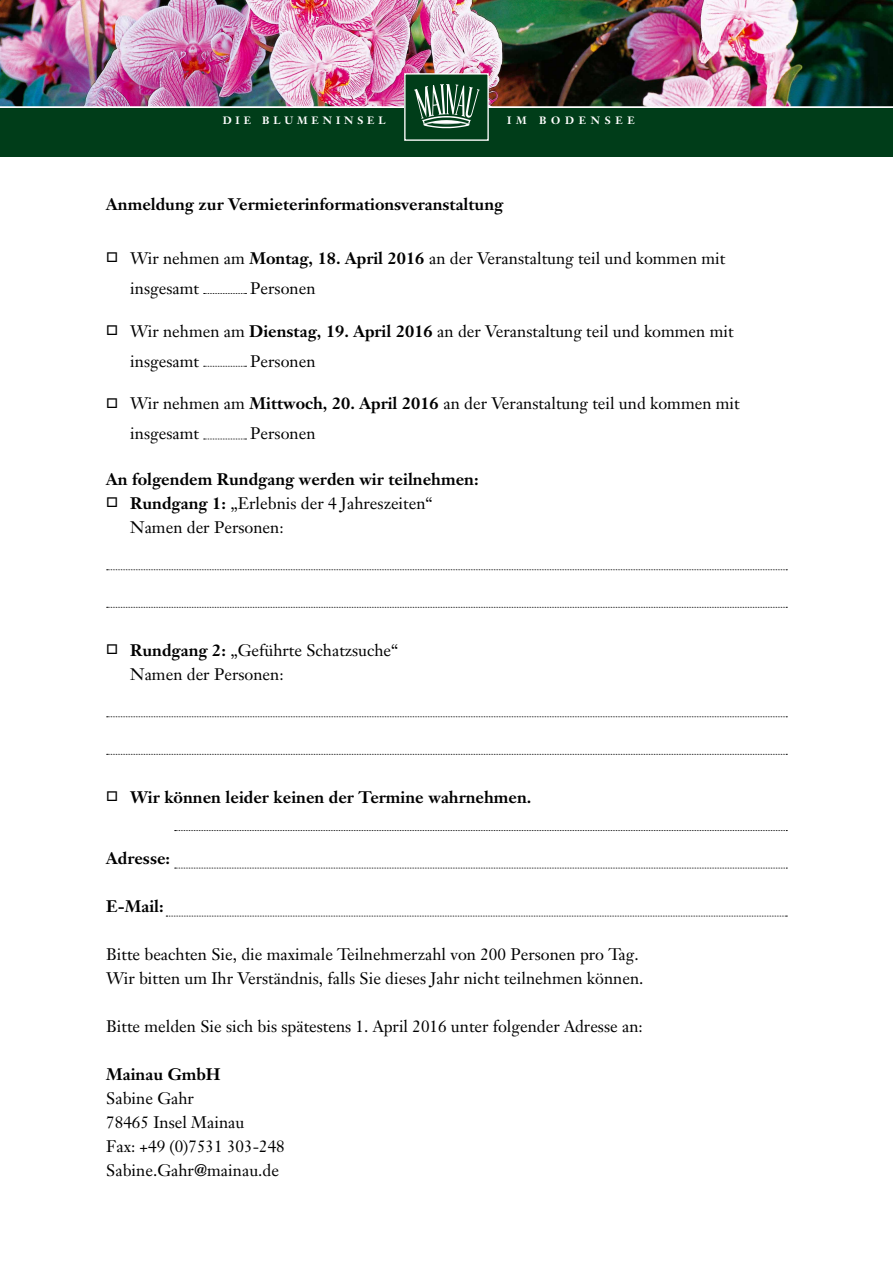
<style>
.page{position:relative;width:893px;height:1263px;background:#fff}
.page>*{position:absolute;margin:0;border:0;box-sizing:border-box;transform-origin:0 0}
.t1{font:16.5px/24px "Janson Text";color:#000}
.t2{font:700 16.5px "Janson Text";color:#000}
.t3{font:10.5px "Janson Text Bold Os F";letter-spacing:.375em;color:#fff}
.t4{font:10.5px "Janson Text Bold Os F";letter-spacing:.45em;color:#fff}
.s1{font-weight:700}
</style>
<div class="page">
<img style="left:0;top:0;width:893px;height:106px">
<svg style="left:107px;top:569px;width:680px;height:1px"></svg>
<svg style="left:107px;top:607px;width:680px;height:1px"></svg>
<svg style="left:107px;top:716px;width:680px;height:1px"></svg>
<svg style="left:107px;top:754px;width:680px;height:1px"></svg>
<svg style="left:175px;top:830px;width:612px;height:1px"></svg>
<svg style="left:175px;top:868px;width:612px;height:1px"></svg>
<svg style="left:166px;top:916px;width:621px;height:1px"></svg>
<svg style="left:204px;top:293px;width:42px;height:1px"></svg>
<svg style="left:204px;top:366px;width:42px;height:1px"></svg>
<svg style="left:204px;top:439px;width:42px;height:1px"></svg>
<div style="left:0;top:108px;width:893px;height:49px;background:#003d19"></div>
<div style="left:405px;top:74px;width:83px;height:66px;background:#003d19"></div>
<svg style="left:414px;top:84px;width:66px;height:44px"></svg>
<div style="left:404px;top:73px;width:85px;height:68px;border:1px solid #fff"></div>
<p class="t3" style="left:223px;top:113px;width:165px">DIE BLUMENINSEL</p>
<p class="t4" style="left:507px;top:113px;width:129px">IM BODENSEE</p>
<p class="t2" style="left:106px;top:193px;width:399px">Anmeldung zur Vermieterinformationsveranstaltung</p>
<p class="t1" style="left:130px;top:243px;width:596px;line-height:30px;text-indent:-24px">□ Wir nehmen am <span class="s1">Montag, 18. April 2016</span> an der Veranstaltung teil und kommen mit insgesamt</p>
<p class="t1" style="left:250px;top:276px;width:67px">Personen</p>
<p class="t1" style="left:130px;top:316px;width:605px;line-height:30px;text-indent:-24px">□ Wir nehmen am <span class="s1">Dienstag, 19. April 2016</span> an der Veranstaltung teil und kommen mit insgesamt</p>
<p class="t1" style="left:250px;top:349px;width:67px">Personen</p>
<p class="t1" style="left:130px;top:388px;width:611px;line-height:30px;text-indent:-24px">□ Wir nehmen am <span class="s1">Mittwoch, 20. April 2016</span> an der Veranstaltung teil und kommen mit insgesamt</p>
<p class="t1" style="left:250px;top:421px;width:67px">Personen</p>
<p class="t2" style="left:106px;top:468px;width:374px">An folgendem Rundgang werden wir teilnehmen:</p>
<p class="t1" style="left:130px;top:491px;width:304px;text-indent:-24px">□ <span class="s1">Rundgang 1:</span> „Erlebnis der 4 Jahreszeiten“<br>Namen der Personen:</p>
<p class="t1" style="left:130px;top:638px;width:270px;text-indent:-24px">□ <span class="s1">Rundgang 2:</span> „Geführte Schatzsuche“<br>Namen der Personen:</p>
<p class="t2" style="left:106px;top:786px;width:427px">□ Wir können leider keinen der Termine wahrnehmen.</p>
<p class="t2" style="left:106px;top:848px;width:65px">Adresse:</p>
<p class="t2" style="left:106px;top:896px;width:59px">E-Mail:</p>
<p class="t1" style="left:106px;top:942px;width:539px">Bitte beachten Sie, die maximale Teilnehmerzahl von 200 Personen pro Tag.<br>Wir bitten um Ihr Verständnis, falls Sie dieses Jahr nicht teilnehmen können.</p>
<p class="t1" style="left:106px;top:1014px;width:538px">Bitte melden Sie sich bis spätestens 1. April 2016 unter folgender Adresse an:</p>
<p class="t2" style="left:106px;top:1064px;width:116px">Mainau GmbH</p>
<p class="t1" style="left:106px;top:1086px;width:180px">Sabine Gahr<br>78465 Insel Mainau<br>Fax: +49 (0)7531 303-248<br>Sabine.Gahr@mainau.de</p>
</div>
